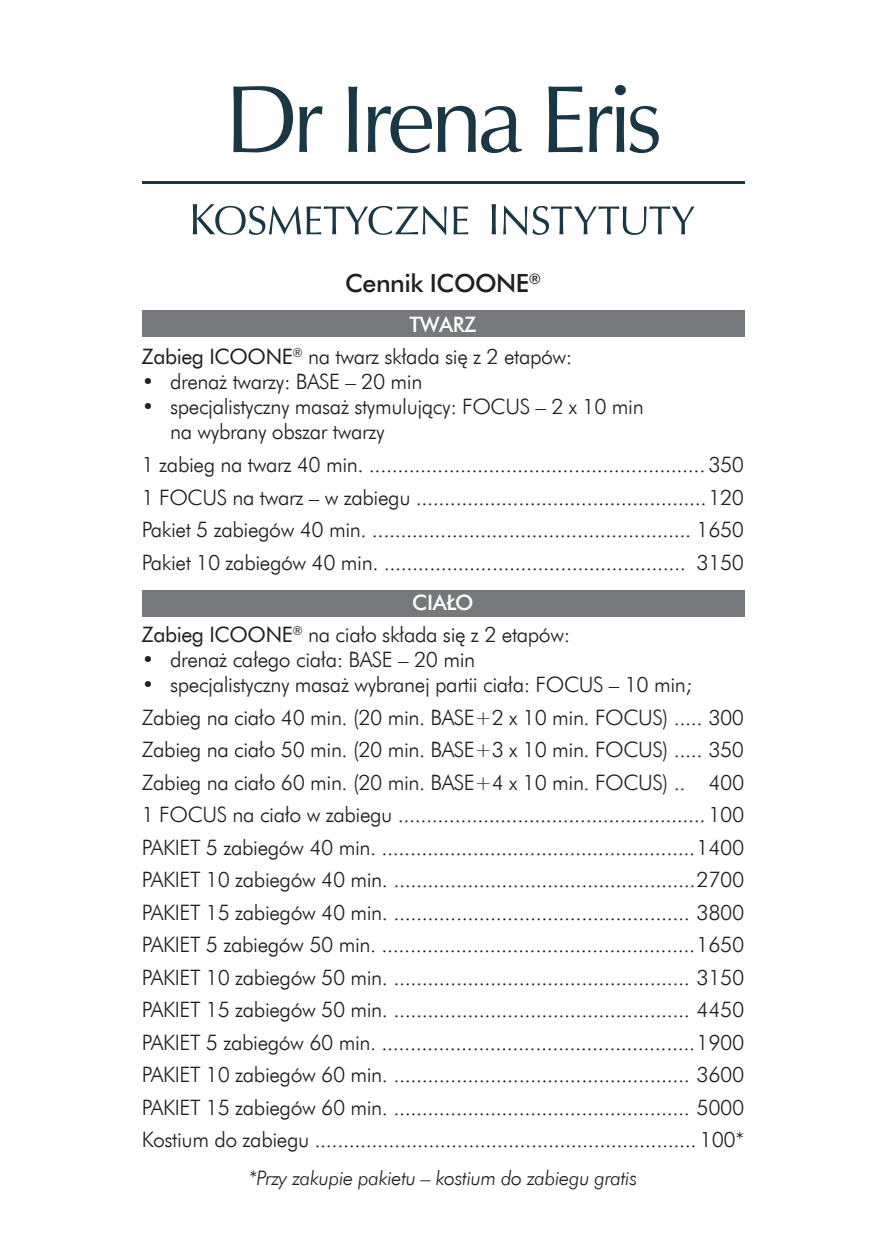
<style>
.page{position:relative;width:886px;height:1248px;background:#fff}
.page>*{position:absolute;margin:0;border:0;box-sizing:border-box;transform-origin:0 0}
.t1{font:25px "Futura Md EU Normal";letter-spacing:-.02em;color:#231f20}
.t2{font:21.25px/32.5px "Futura Lt EU Normal";letter-spacing:-.02em;color:#231f20}
.t3{font:21.25px "Futura Md EU Normal";letter-spacing:-.02em;color:#fff}
.t4{font:20px "Futura Lt EU Italic";letter-spacing:-.02em;color:#231f20}
.s1{font-family:"Futura EU Normal"}
.s2{font-family:"Futura Md EU Normal"}
</style>
<div class="page">
<div style="left:142px;top:310px;width:602px;height:27px;background:#76787b"></div>
<div style="left:142px;top:590px;width:602px;height:27px;background:#76787b"></div>
<svg style="left:233px;top:86px;width:60px;height:66px"></svg>
<svg style="left:299px;top:106px;width:24px;height:46px"></svg>
<svg style="left:348px;top:86px;width:9px;height:66px"></svg>
<svg style="left:368px;top:106px;width:64px;height:47px"></svg>
<svg style="left:438px;top:106px;width:84px;height:47px"></svg>
<svg style="left:548px;top:86px;width:35px;height:66px"></svg>
<svg style="left:589px;top:85px;width:70px;height:68px"></svg>
<hr style="left:142px;top:181px;width:602px;height:3px;background:#1a3745">
<svg style="left:193px;top:204px;width:254px;height:31px"></svg>
<svg style="left:453px;top:206px;width:15px;height:28px"></svg>
<svg style="left:492px;top:204px;width:4px;height:30px"></svg>
<svg style="left:503px;top:206px;width:192px;height:29px"></svg>
<p class="t1" style="left:345px;top:268px;width:197px">Cennik ICOONE<sup>®</sup></p>
<p class="t3" style="left:409px;top:311px;width:68px">TWARZ</p>
<p class="t2" style="left:142px;top:341px;width:432px"><span class="s1">Zabieg ICOONE</span><sup>®</sup> na twarz składa się z 2 etapów:</p>
<p class="t2" style="left:142px;top:366px;width:282px"><span class="s2">•</span> drenaż twarzy: BASE – 20 min</p>
<p class="t2" style="left:170px;top:395px;width:475px;line-height:25px;text-indent:-28px"><span class="s2">•</span> specjalistyczny masaż stymulujący: FOCUS – 2 x 10 min na wybrany obszar twarzy</p>
<p class="t2" style="left:142px;top:449px;width:604px;text-align:justify">1 zabieg na twarz 40 min. ........................................................... 350<br>1 FOCUS na twarz – w zabiegu ...................................................120<br>Pakiet 5 zabiegów 40 min. ........................................................ 1650<br>Pakiet 10 zabiegów 40 min. ..................................................... 3150</p>
<p class="t3" style="left:412px;top:589px;width:63px">CIAŁO</p>
<p class="t2" style="left:142px;top:619px;width:430px"><span class="s1">Zabieg ICOONE</span><sup>®</sup> na ciało składa się z 2 etapów:</p>
<p class="t2" style="left:142px;top:644px;width:335px"><span class="s2">•</span> drenaż całego ciała: BASE – 20 min</p>
<p class="t2" style="left:142px;top:669px;width:604px"><span class="s2">•</span> specjalistyczny masaż wybranej partii ciała: FOCUS – 10 min; Zabieg na ciało 40 min. (20 min. BASE+2 x 10 min. FOCUS) ..... 300<br>Zabieg na ciało 50 min. (20 min. BASE+3 x 10 min. FOCUS) ..... 350<br>Zabieg na ciało 60 min. (20 min. BASE+4 x 10 min. FOCUS) .. 400<br>1 FOCUS na ciało w zabiegu ......................................................100<br>PAKIET 5 zabiegów 40 min. .......................................................1400<br>PAKIET 10 zabiegów 40 min. .....................................................2700<br>PAKIET 15 zabiegów 40 min. .................................................... 3800<br>PAKIET 5 zabiegów 50 min. .......................................................1650<br>PAKIET 10 zabiegów 50 min. .................................................... 3150<br>PAKIET 15 zabiegów 50 min. .................................................... 4450<br>PAKIET 5 zabiegów 60 min. .......................................................1900<br>PAKIET 10 zabiegów 60 min. .................................................... 3600<br>PAKIET 15 zabiegów 60 min. .................................................... 5000<br>Kostium do zabiegu ................................................................... 100*</p>
<p class="t4" style="left:249px;top:1165px;width:390px">*Przy zakupie pakietu – kostium do zabiegu gratis</p>
</div>
